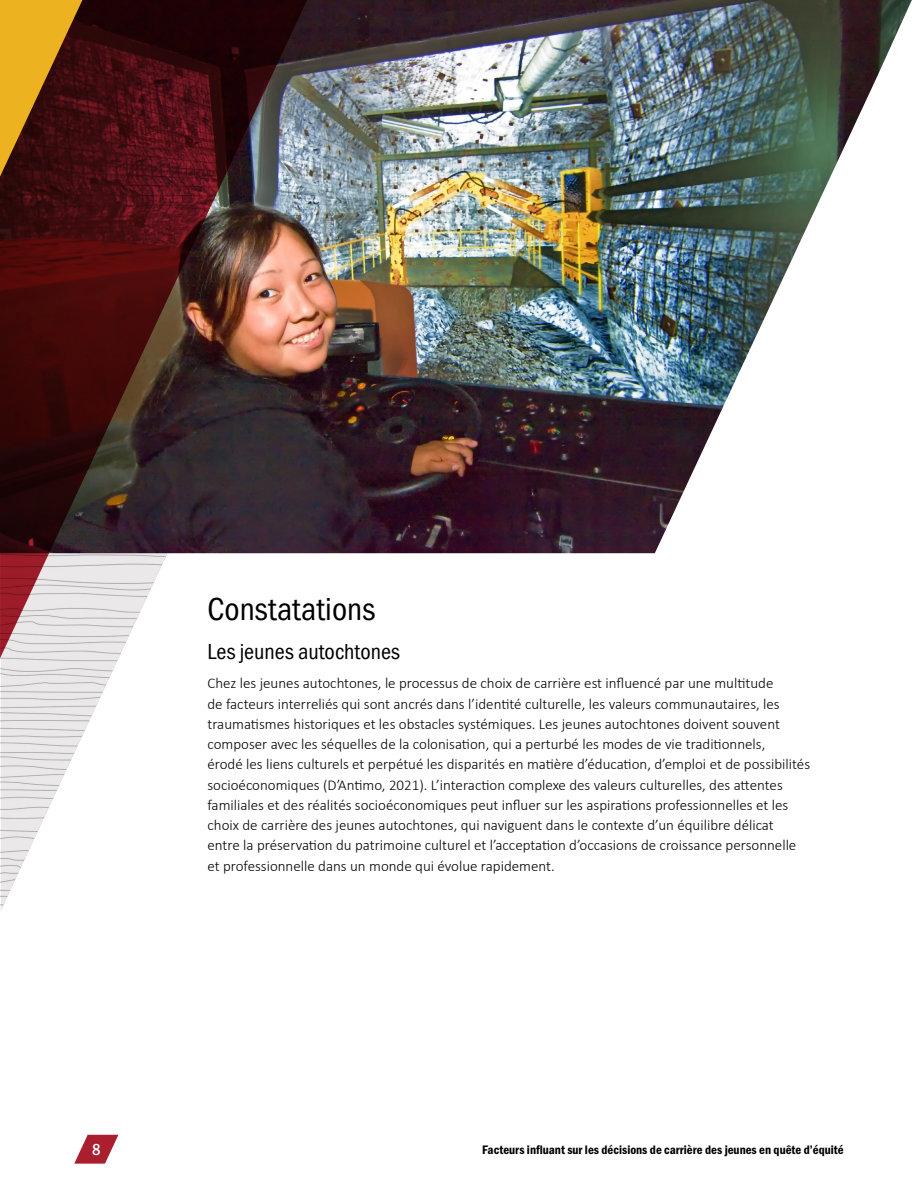
<style>
.page{position:relative;width:918px;height:1188px;background:#fff}
.page>*{position:absolute;margin:0;border:0;box-sizing:border-box;transform-origin:0 0}
.t1{font:33px "Franklin Gothic URW Cond";color:#000}
.t2{font:22.5px "Franklin Gothic URW Cond";color:#000}
.t3{font:500 16.5px "Franklin Gothic URW Cond";color:#fff}
.Body_copy{font:300 15px/20.2px "Calibri";color:#000}
.t4{font:12.75px "Franklin Gothic URW Con Dem";color:#000}
</style>
<div class="page">
<svg style="left:74px;top:1134px;width:45px;height:30px"></svg>
<img style="left:1px;top:679px;width:108px;height:231px">
<img style="left:333px;top:0;width:579px;height:553px">
<img style="left:0;top:0;width:333px;height:679px">
<svg style="left:0;top:0;width:82px;height:177px;background:#925e16"></svg>
<h2 class="t1" style="left:207px;top:586px;width:169px">Constatations</h2>
<h3 class="t2" style="left:207px;top:636px;width:194px">Les jeunes autochtones</h3>
<p class="Body_copy" style="left:207px;top:673px;width:604px">Chez les jeunes autochtones, le processus de choix de carrière est influencé par une multitude<br>de facteurs interreliés qui sont ancrés dans l’identité culturelle, les valeurs communautaires, les traumatismes historiques et les obstacles systémiques. Les jeunes autochtones doivent souvent composer avec les séquelles de la colonisation, qui a perturbé les modes de vie traditionnels,<br>érodé les liens culturels et perpétué les disparités en matière d’éducation, d’emploi et de possibilités socioéconomiques (D’Antimo, 2021). L’interaction complexe des valeurs culturelles, des attentes familiales et des réalités socioéconomiques peut influer sur les aspirations professionnelles et les choix de carrière des jeunes autochtones, qui naviguent dans le contexte d’un équilibre délicat<br>entre la préservation du patrimoine culturel et l’acceptation d’occasions de croissance personnelle et professionnelle dans un monde qui évolue rapidement.</p>
<p class="t3" style="left:92px;top:1137px;width:10px">8</p>
<p class="t4" style="left:482px;top:1141px;width:363px">Facteurs influant sur les décisions de carrière des jeunes en quête d’équité</p>
</div>
